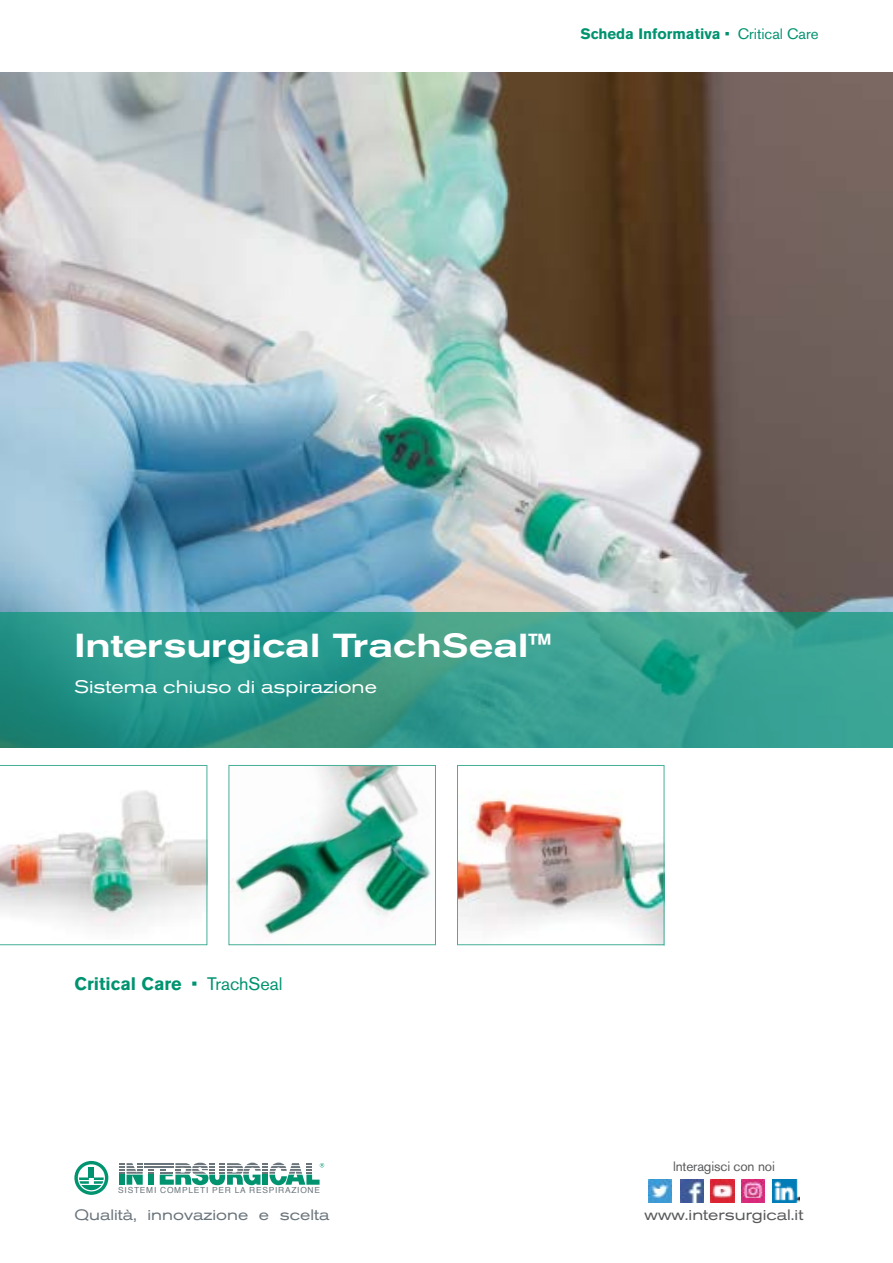
<style>
.page{position:relative;width:893px;height:1263px;background:#fff}
.page>*{position:absolute;margin:0;border:0;box-sizing:border-box;transform-origin:0 0}
.t1{font:500 expanded 33px "Akzidenz Grotesk Pro";color:#fff}
.t2{font:expanded 18px "Akzidenz Grotesk Pro";color:#fff}
.t3{font:700 18px "Akzidenz Grotesk Pro";color:#009370}
.t4{font:700 15px "Akzidenz Grotesk Pro";color:#009370}
.t5{font:expanded 15px "Akzidenz Grotesk Pro";color:#6a747b}
.t6{font:expanded 15px "Akzidenz Grotesk Pro";color:#58595b}
.t7{font:13.5px "Akzidenz Grotesk Pro";letter-spacing:-.01em;color:#58595b}
.t8{font:8.4px "Helvetica";letter-spacing:.09em;color:#6a747b}
.s1{font-weight:400}
</style>
<div class="page">
<svg style="left:74px;top:1161px;width:34px;height:34px"></svg>
<svg style="left:119px;top:1162px;width:205px;height:23px"></svg>
<img style="left:0;top:72px;width:893px;height:540px">
<svg style="left:0;top:612px;width:893px;height:135px;background:#329b8c"></svg>
<svg style="left:0;top:765px;width:207px;height:180px"></svg>
<img style="left:231px;top:767px;width:200px;height:170px">
<div style="left:229px;top:765px;width:207px;height:180px;border:1px solid #47af97"></div>
<img style="left:459px;top:798px;width:203px;height:145px">
<div style="left:457px;top:765px;width:207px;height:180px;border:1px solid #47af97"></div>
<img style="left:648px;top:1179px;width:24px;height:23px">
<img style="left:680px;top:1179px;width:23px;height:23px">
<img style="left:711px;top:1179px;width:23px;height:23px">
<img style="left:741px;top:1179px;width:24px;height:23px">
<img style="left:772px;top:1179px;width:27px;height:23px">
<h3 class="t4" style="left:580px;top:24px;width:240px">Scheda Informativa <span class="s1">• Critical Care</span></h3>
<h1 class="t1" style="left:74px;top:624px;width:479px">Intersurgical TrachSeal™</h1>
<h2 class="t2" style="left:74px;top:675px;width:304px">Sistema chiuso di aspirazione</h2>
<h2 class="t3" style="left:74px;top:972px;width:210px">Critical Care <span class="s1">• TrachSeal</span></h2>
<p class="t8" style="left:118px;top:1183px;width:203px">SISTEMI COMPLETI PER LA RESPIRAZIONE</p>
<h3 class="t5" style="left:74px;top:1205px;width:257px">Qualità, innovazione e scelta</h3>
<h3 class="t7" style="left:673px;top:1157px;width:103px">lnteragisci con noi</h3>
<h3 class="t6" style="left:645px;top:1205px;width:160px">www.intersurgical.it</h3>
</div>
